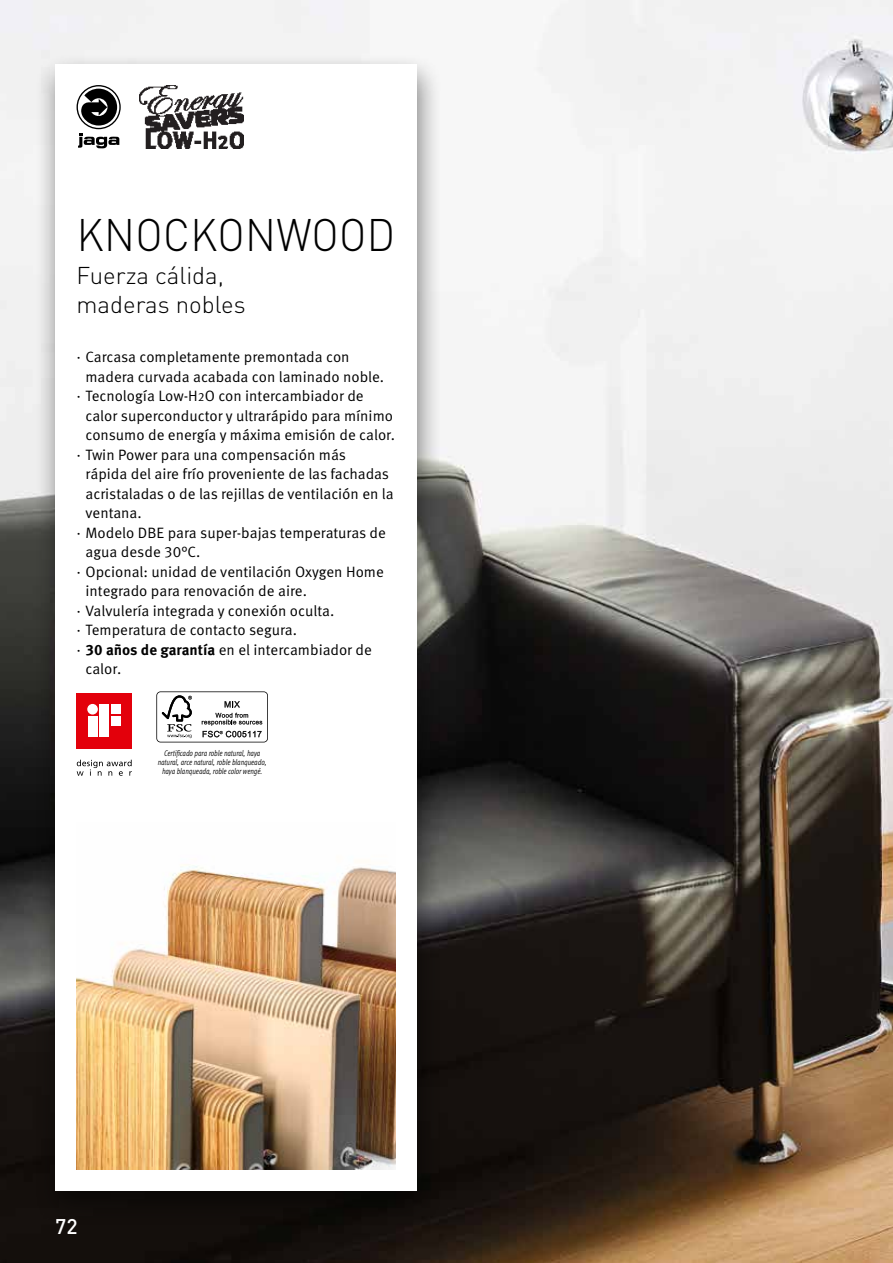
<style>
.page{position:relative;width:893px;height:1263px;background:#fff}
.page>*{position:absolute;margin:0;border:0;box-sizing:border-box;transform-origin:0 0}
.t1{font:300 45px "DIN Pro";letter-spacing:.01em;color:#000;scale:.93 1}
.t2{font:300 24px/28.8px "DIN Pro";color:#000}
.t3{font:500 21px "DIN Pro";color:#fff}
.t4{font:15px "Meta Pro";color:#000}
.t5{font:8.25px/9px "Meta Pro Cond Norm Ita";color:#000;text-align:center;scale:.89 1}
.s1{font-size:12px}
.s2{font-weight:700}
</style>
<div class="page">
<img style="left:0;top:0;width:893px;height:1263px">
<div style="left:33px;top:53px;width:410px;height:1174px;background:#000;opacity:.5"></div>
<div style="left:55px;top:64px;width:362px;height:1127px;background:#fff"></div>
<img style="left:77px;top:864px;width:318px;height:305px">
<img style="left:139px;top:85px;width:104px;height:64px">
<svg style="left:77px;top:85px;width:44px;height:63px"></svg>
<svg style="left:77px;top:760px;width:55px;height:16px"></svg>
<div style="left:77px;top:693px;width:55px;height:55px;background:#e3000b"></div>
<div style="left:88px;top:716px;width:9px;height:21px;background:#fff"></div>
<div style="left:87px;top:704px;width:11px;height:10px;background:#fff;border-radius:50%"></div>
<div style="left:111px;top:705px;width:9px;height:9px;background:#fff"></div>
<div style="left:100px;top:705px;width:9px;height:32px;background:#fff"></div>
<div style="left:111px;top:716px;width:9px;height:9px;background:#fff"></div>
<svg style="left:156px;top:691px;width:112px;height:51px"></svg>
<h1 class="t1" style="left:77px;top:204px;width:344px">KNOCKONWOOD</h1>
<h2 class="t2" style="left:77px;top:260px;width:170px">Fuerza cálida, maderas nobles</h2>
<p class="t4" style="left:77px;top:348px;width:275px">· Carcasa completamente premontada con</p>
<p class="t4" style="left:86px;top:368px;width:300px">madera curvada acabada con laminado noble.</p>
<p class="t4" style="left:77px;top:387px;width:289px">· Tecnología Low-H<span class="s1">2</span>O con intercambiador de</p>
<p class="t4" style="left:86px;top:407px;width:309px">calor superconductor y ultrarápido para mínimo</p>
<p class="t4" style="left:86px;top:426px;width:311px">consumo de energía y máxima emisión de calor.</p>
<p class="t4" style="left:77px;top:446px;width:271px">· Twin Power para una compensación más</p>
<p class="t4" style="left:86px;top:465px;width:305px">rápida del aire frío proveniente de las fachadas</p>
<p class="t4" style="left:86px;top:485px;width:310px">acristaladas o de las rejillas de ventilación en la</p>
<p class="t4" style="left:86px;top:504px;width:58px">ventana.</p>
<p class="t4" style="left:77px;top:524px;width:311px">· Modelo DBE para super-bajas temperaturas de</p>
<p class="t4" style="left:86px;top:543px;width:116px">agua desde 30°C.</p>
<p class="t4" style="left:77px;top:563px;width:309px">· Opcional: unidad de ventilación Oxygen Home</p>
<p class="t4" style="left:86px;top:582px;width:223px">integrado para renovación de aire.</p>
<p class="t4" style="left:77px;top:602px;width:259px">· Valvulería integrada y conexión oculta.</p>
<p class="t4" style="left:77px;top:621px;width:222px">· Temperatura de contacto segura.</p>
<p class="t4" style="left:77px;top:641px;width:297px">· <span class="s2">30 años de garantía</span> en el intercambiador de</p>
<p class="t4" style="left:86px;top:660px;width:37px">calor.</p>
<p class="t5" style="left:158px;top:748px;width:124px">Certificado para roble natural, haya natural, arce natural, roble blanqueado, haya blanqueada, roble color wengé.</p>
<h3 class="t3" style="left:55px;top:1212px;width:24px">72</h3>
</div>
